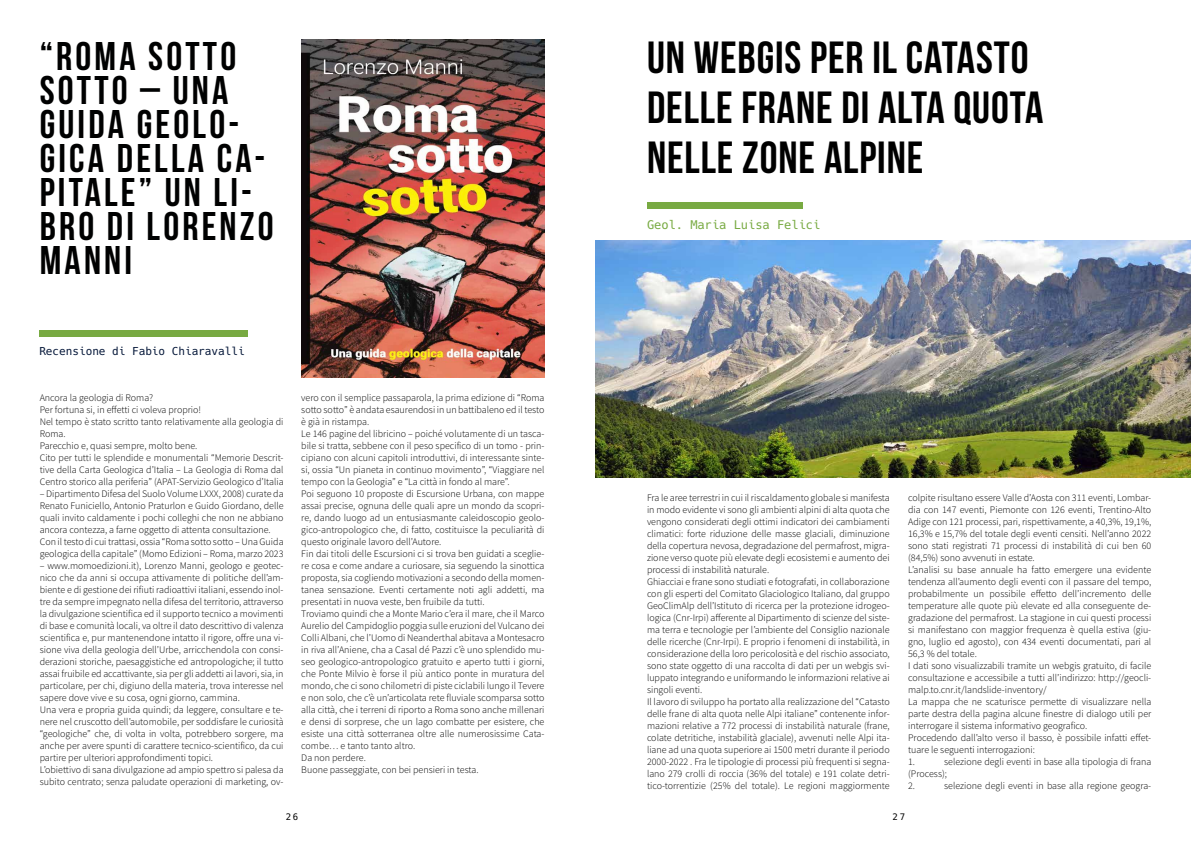
<style>
.page{position:relative;width:1191px;height:842px;background:#fff}
.page>*{position:absolute;margin:0;border:0;box-sizing:border-box;transform-origin:0 0}
.t1{font:45px/50px "Bebas Neue";letter-spacing:.02em;color:#000}
.t2{font:40px/34px "Bebas Neue";letter-spacing:.08em;color:#000101}
.t3{font:12px "Hack";color:#78aa42}
.t4{font:11px "Hack";color:#07193b}
.t5{font:10px/12px "Source Sans Variable";color:#000}
.t6{font:9px "Hack";color:#000}
</style>
<div class="page">
<div style="left:39px;top:330px;width:209px;height:7px;background:#78aa42"></div>
<img style="left:301px;top:40px;width:243px;height:338px">
<div style="left:647px;top:202px;width:156px;height:7px;background:#78aa42"></div>
<img style="left:595px;top:240px;width:596px;height:237px">
<h2 class="t2" style="left:40px;top:38px;width:235px">“ROMA SOTTO<br>SOTTO – UNA<br>GUIDA GEOLO-<br>GICA DELLA CA-<br>PITALE” UN LI-<br>BRO DI LORENZO<br>MANNI</h2>
<p class="t4" style="left:39px;top:344px;width:207px">Recensione di Fabio Chiaravalli</p>
<p class="t5" style="left:40px;top:392px;width:245px">Ancora la geologia di Roma?<br>Per fortuna si, in effetti ci voleva proprio!<br>Nel tempo è stato scritto tanto relativamente alla geologia di Roma.<br>Parecchio e, quasi sempre, molto bene.<br>Cito per tutti le splendide e monumentali “Memorie Descrit&shy;tive della Carta Geologica d’Italia – La Geologia di Roma dal Centro storico alla periferia” (APAT-Servizio Geologico d’Italia</p>
<p class="t5" style="left:40px;top:488px;width:245px">– Dipartimento Difesa del Suolo Volume LXXX, 2008) curate da Renato Funiciello, Antonio Praturlon e Guido Giordano, delle quali invito caldamente i pochi colleghi che non ne abbiano ancora contezza, a farne oggetto di attenta consultazione.<br>Con il testo di cui trattasi, ossia “Roma sotto sotto – Una Guida geologica della capitale” (Momo Edizioni – Roma, marzo 2023</p>
<p class="t5" style="left:40px;top:560px;width:245px">– www.momoedizioni.it), Lorenzo Manni, geologo e geotec&shy;nico che da anni si occupa attivamente di politiche dell’am&shy;biente e di gestione dei rifiuti radioattivi italiani, essendo inol&shy;tre da sempre impegnato nella difesa del territorio, attraverso la divulgazione scientifica ed il supporto tecnico a movimenti di base e comunità locali, va oltre il dato descrittivo di valenza scientifica e, pur mantenendone intatto il rigore, offre una vi&shy;sione viva della geologia dell’Urbe, arricchendola con consi&shy;derazioni storiche, paesaggistiche ed antropologiche; il tutto assai fruibile ed accattivante, sia per gli addetti ai lavori, sia, in particolare, per chi, digiuno della materia, trova interesse nel sapere dove vive e su cosa, ogni giorno, cammina.<br>Una vera e propria guida quindi; da leggere, consultare e te&shy;nere nel cruscotto dell’automobile, per soddisfare le curiosità “geologiche” che, di volta in volta, potrebbero sorgere, ma anche per avere spunti di carattere tecnico-scientifico, da cui partire per ulteriori approfondimenti topici.<br>L’obiettivo di sana divulgazione ad ampio spettro si palesa da subito centrato; senza paludate operazioni di marketing, ov-</p>
<p class="t5" style="left:301px;top:392px;width:245px">vero con il semplice passaparola, la prima edizione di “Roma sotto sotto” è andata esaurendosi in un battibaleno ed il testo è già in ristampa.<br>Le 146 pagine del libricino – poiché volutamente di un tasca&shy;bile si tratta, sebbene con il peso specifico di un tomo - prin&shy;cipiano con alcuni capitoli introduttivi, di interessante sinte&shy;si, ossia “Un pianeta in continuo movimento”, “Viaggiare nel tempo con la Geologia” e “La città in fondo al mare”.<br>Poi seguono 10 proposte di Escursione Urbana, con mappe assai precise, ognuna delle quali apre un mondo da scopri&shy;re, dando luogo ad un entusiasmante caleidoscopio geolo&shy;gico-antropologico che, di fatto, costituisce la peculiarità di questo originale lavoro dell’Autore.<br>Fin dai titoli delle Escursioni ci si trova ben guidati a sceglie&shy;re cosa e come andare a curiosare, sia seguendo la sinottica proposta, sia cogliendo motivazioni a secondo della momen&shy;tanea sensazione. Eventi certamente noti agli addetti, ma presentati in nuova veste, ben fruibile da tutti.<br>Troviamo quindi che a Monte Mario c’era il mare, che il Marco Aurelio del Campidoglio poggia sulle eruzioni del Vulcano dei Colli Albani, che l’Uomo di Neanderthal abitava a Montesacro in riva all’Aniene, cha a Casal dé Pazzi c’è uno splendido mu&shy;seo geologico-antropologico gratuito e aperto tutti i giorni, che Ponte Milvio è forse il più antico ponte in muratura del mondo, che ci sono chilometri di piste ciclabili lungo il Tevere e non solo, che c’è un’articolata rete fluviale scomparsa sotto alla città, che i terreni di riporto a Roma sono anche millenari e densi di sorprese, che un lago combatte per esistere, che esiste una città sotterranea oltre alle numerosissime Cata&shy;combe… e tanto tanto altro.<br>Da non perdere.<br>Buone passeggiate, con bei pensieri in testa.</p>
<h1 class="t1" style="left:647px;top:32px;width:398px">UN WEBGIS PER IL CATASTO<br>DELLE FRANE DI ALTA QUOTA<br>NELLE ZONE ALPINE</h1>
<p class="t3" style="left:647px;top:218px;width:175px">Geol. Maria Luisa Felici</p>
<p class="t5" style="left:647px;top:492px;width:244px">Fra le aree terrestri in cui il riscaldamento globale si manifesta in modo evidente vi sono gli ambienti alpini di alta quota che vengono considerati degli ottimi indicatori dei cambiamenti climatici: forte riduzione delle masse glaciali, diminuzione della copertura nevosa, degradazione del permafrost, migra&shy;zione verso quote più elevate degli ecosistemi e aumento dei processi di instabilità naturale.<br>Ghiacciai e frane sono studiati e fotografati, in collaborazione con gli esperti del Comitato Glaciologico Italiano, dal gruppo GeoClimAlp dell’Istituto di ricerca per la protezione idrogeo&shy;logica (Cnr-Irpi) afferente al Dipartimento di scienze del siste&shy;ma terra e tecnologie per l’ambiente del Consiglio nazionale delle ricerche (Cnr-Irpi). E proprio i fenomeni di instabilità, in considerazione della loro pericolosità e del rischio associato, sono state oggetto di una raccolta di dati per un webgis svi&shy;luppato integrando e uniformando le informazioni relative ai singoli eventi.<br>Il lavoro di sviluppo ha portato alla realizzazione del “Catasto delle frane di alta quota nelle Alpi italiane” contenente infor&shy;mazioni relative a 772 processi di instabilità naturale (frane, colate detritiche, instabilità glaciale), avvenuti nelle Alpi ita&shy;liane ad una quota superiore ai 1500 metri durante il periodo 2000-2022 . Fra le tipologie di processi più frequenti si segna&shy;lano 279 crolli di roccia (36% del totale) e 191 colate detri&shy;tico-torrentizie (25% del totale). Le regioni maggiormente</p>
<p class="t5" style="left:908px;top:492px;width:245px">colpite risultano essere Valle d’Aosta con 311 eventi, Lombar&shy;dia con 147 eventi, Piemonte con 126 eventi, Trentino-Alto Adige con 121 processi, pari, rispettivamente, a 40,3%, 19,1%, 16,3% e 15,7% del totale degli eventi censiti. Nell’anno 2022 sono stati registrati 71 processi di instabilità di cui ben 60 (84,5%) sono avvenuti in estate.<br>L’analisi su base annuale ha fatto emergere una evidente tendenza all’aumento degli eventi con il passare del tempo, probabilmente un possibile effetto dell’incremento delle temperature alle quote più elevate ed alla conseguente de&shy;gradazione del permafrost. La stagione in cui questi processi si manifestano con maggior frequenza è quella estiva (giu&shy;gno, luglio ed agosto), con 434 eventi documentati, pari al 56,3 % del totale.<br>I dati sono visualizzabili tramite un webgis gratuito, di facile consultazione e accessibile a tutti all’indirizzo: http://geocli&shy;malp.to.cnr.it/landslide-inventory/<br>La mappa che ne scaturisce permette di visualizzare nella parte destra della pagina alcune finestre di dialogo utili per interrogare il sistema informativo geografico.<br>Procedendo dall’alto verso il basso, è possibile infatti effet&shy;tuare le seguenti interrogazioni:<br>1.</p>
<p class="t5" style="left:908px;top:756px;width:245px;text-indent:36px">selezione degli eventi in base alla tipologia di frana (Process);<br>2.</p>
<p class="t5" style="left:944px;top:780px;width:209px">selezione degli eventi in base alla regione geogra-</p>
<p class="t6" style="left:286px;top:811px;width:14px">26</p>
<p class="t6" style="left:892px;top:811px;width:14px">27</p>
</div>
